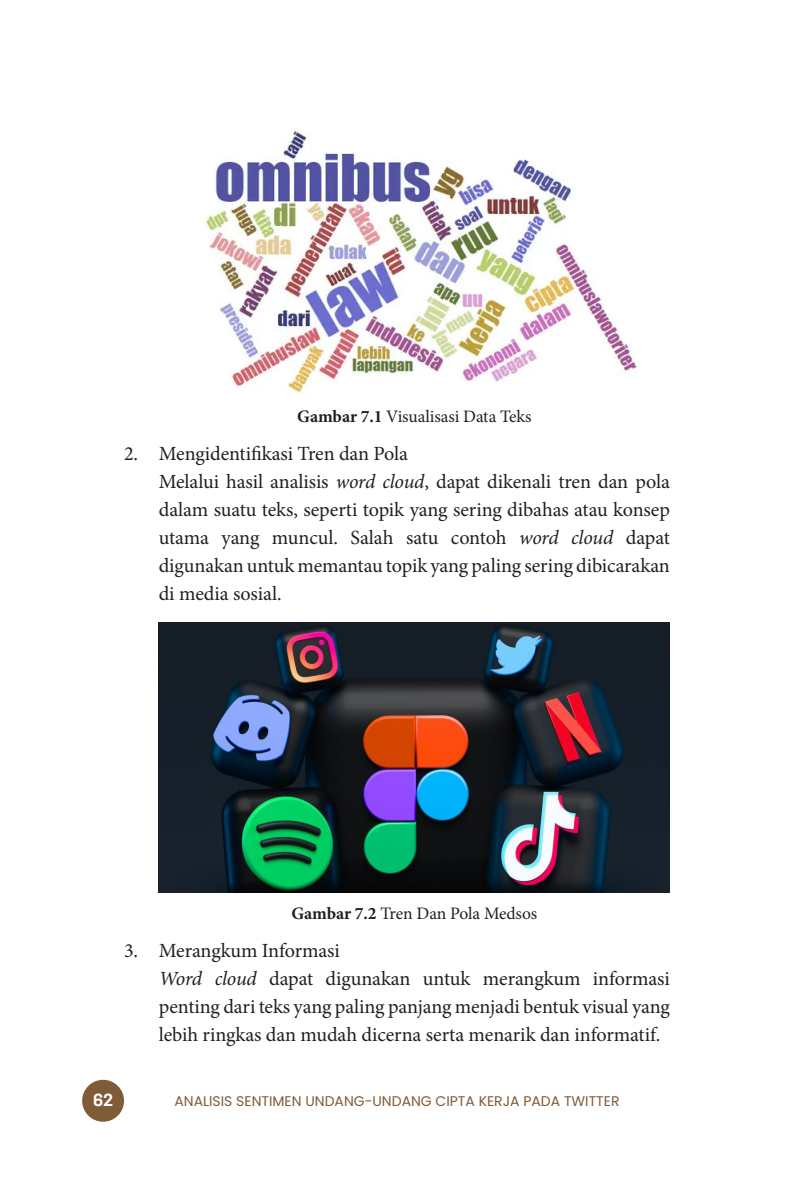
<style>
.page{position:relative;width:794px;height:1191px;background:#fff}
.page>*{position:absolute;margin:0;border:0;box-sizing:border-box;transform-origin:0 0}
.isi_2_pertama{font:20.12px/28px "Minion Pro";letter-spacing:-.005em;color:#231f20;text-align:justify}
.Nama_Gambar_lvl2{font:17.5px "Minion Pro";letter-spacing:-.01em;color:#231f20}
.t1{font:700 17.5px "Antartida";color:#fff}
.t2{font:14px "Poppins";color:#7f5b38}
.s1{font-weight:700}
.s2{font-style:italic}
</style>
<div class="page">
<div style="left:82px;top:1079px;width:42px;height:42px;background:#7f5b38;border-radius:50%"></div>
<img style="left:205px;top:131px;width:433px;height:262px">
<img style="left:159px;top:623px;width:511px;height:269px">
<p class="Nama_Gambar_lvl2" style="left:297px;top:405px;width:236px"><span class="s1">Gambar 7.1</span> Visualisasi Data Teks</p>
<p class="isi_2_pertama" style="left:124px;top:439px;width:285px">2. Mengidentifikasi Tren dan Pola</p>
<p class="isi_2_pertama" style="left:159px;top:467px;width:512px">Melalui hasil analisis <span class="s2">word cloud</span>, dapat dikenali tren dan pola dalam suatu teks, seperti topik yang sering dibahas atau konsep utama yang muncul. Salah satu contoh <span class="s2">word cloud</span> dapat digunakan untuk memantau topik yang paling sering dibicarakan di media sosial.</p>
<p class="Nama_Gambar_lvl2" style="left:291px;top:902px;width:247px"><span class="s1">Gambar 7.2</span> Tren Dan Pola Medsos</p>
<p class="isi_2_pertama" style="left:124px;top:937px;width:217px">3. Merangkum Informasi</p>
<p class="isi_2_pertama" style="left:159px;top:965px;width:512px"><span class="s2">Word cloud</span> dapat digunakan untuk merangkum informasi penting dari teks yang paling panjang menjadi bentuk visual yang lebih ringkas dan mudah dicerna serta menarik dan informatif.</p>
<p class="t1" style="left:93px;top:1089px;width:21px">62</p>
<p class="t2" style="left:174px;top:1092px;width:446px">ANALISIS SENTIMEN UNDANG-UNDANG CIPTA KERJA PADA TWITTER</p>
</div>
